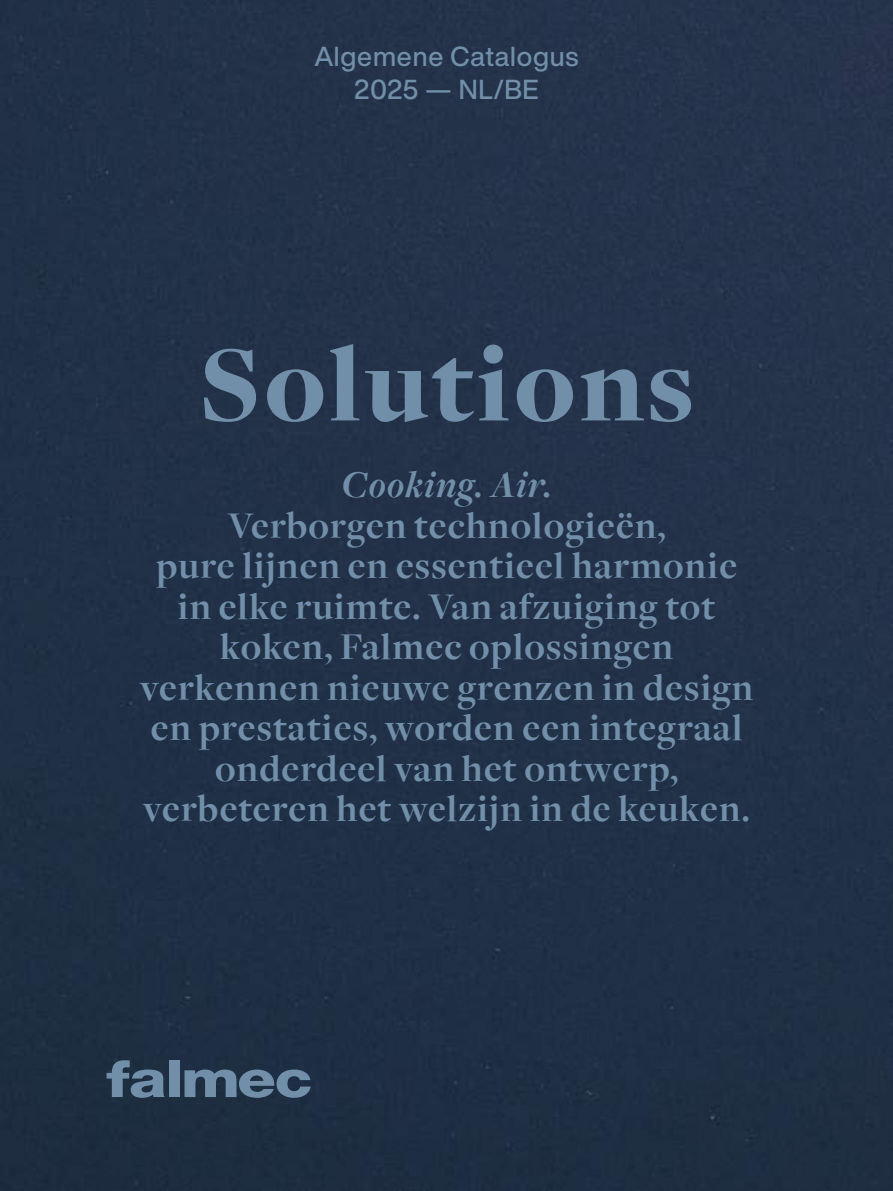
<style>
.page{position:relative;width:893px;height:1191px;background:#213148}
.page>*{position:absolute;margin:0;border:0;box-sizing:border-box;transform-origin:0 0}
.t1{font:900 112.5px "Freight Disp";letter-spacing:.03em;color:#718fa8}
.t2{font:700 39px/40.5px "Freight Disp";letter-spacing:.03em;color:#718fa8;text-align:center}
.t3{font:italic 700 39px "Freight Disp";letter-spacing:.03em;color:#718fa8}
.t4{font:500 27px/33px "Helvetica Now Display";letter-spacing:.03em;color:#718fa8;text-align:center}
</style>
<div class="page">
<svg style="left:107px;top:1060px;width:58px;height:37px;background:#496177"></svg>
<div style="left:169px;top:1060px;width:11px;height:37px;background:#718fa8"></div>
<svg style="left:185px;top:1069px;width:126px;height:28px;background:#506980"></svg>
<p class="t4" style="left:314px;top:40px;width:266px">Algemene Catalogus<br>2025 — NL/BE</p>
<h1 class="t1" style="left:199px;top:323px;width:496px">Solutions</h1>
<p class="t3" style="left:342px;top:464px;width:212px">Cooking. Air.</p>
<p class="t2" style="left:140px;top:506px;width:615px">Verborgen technologieën,<br>pure lijnen en essentieel harmonie in elke ruimte. Van afzuiging tot koken, Falmec oplossingen verkennen nieuwe grenzen in design en prestaties, worden een integraal onderdeel van het ontwerp, verbeteren het welzijn in de keuken.</p>
</div>
